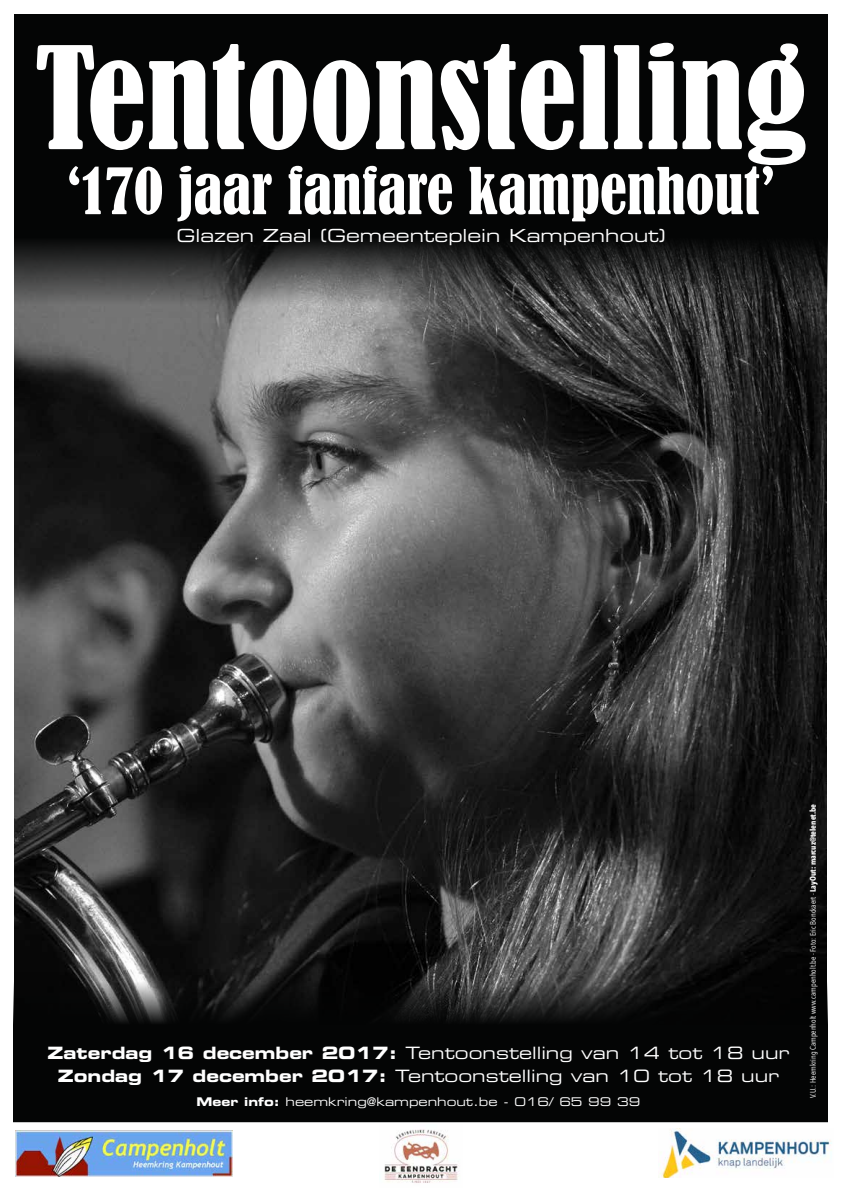
<style>
.page{position:relative;width:842px;height:1191px;background:#fff}
.page>*{position:absolute;margin:0;border:0;box-sizing:border-box;transform-origin:0 0}
.t1{font:condensed 132px "Bernard";color:#fff}
.t2{font:condensed 60px "Bernard";color:#fff}
.t3{font:18px "Eurostile Extended Two";color:#fff}
.t4{font:17px/22.8px "Eurostile Extended Two";color:#fff;text-align:center}
.t5{font:12px "Eurostile Extended Two";color:#fff}
.t6{font:8px "Avenir Next Condensed";color:#fff}
.s1{font-family:"Eurostile Bold Extended Two"}
.s2{font-weight:700}
</style>
<div class="page">
<img style="left:14px;top:317px;width:812px;height:655px">
<svg style="left:14px;top:14px;width:814px;height:303px;background:#121313"></svg>
<div style="left:13px;top:972px;width:815px;height:194px;background:#040505"></div>
<div style="left:13px;top:1122px;width:815px;height:56px;background:#fff"></div>
<img style="left:15px;top:1130px;width:217px;height:46px">
<img style="left:379px;top:1125px;width:83px;height:58px">
<img style="left:659px;top:1128px;width:173px;height:49px">
<h1 class="t1" style="left:34px;top:22px;width:775px">Tentoonstelling</h1>
<h2 class="t2" style="left:66px;top:156px;width:711px">‘170 jaar fanfare kampenhout’</h2>
<p class="t3" style="left:176px;top:223px;width:491px">Glazen Zaal (Gemeenteplein Kampenhout)</p>
<p class="t4" style="left:47px;top:1041px;width:743px"><span class="s1">Zaterdag 16 december 2017:</span> Tentoonstelling van 14 tot 18 uur<br><span class="s1">Zondag 17 december 2017:</span> Tentoonstelling van 10 tot 18 uur</p>
<p class="t5" style="left:196px;top:1093px;width:445px"><span class="s1">Meer info:</span> heemkring@kampenhout.be - 016/ 65 99 39</p>
<p class="t6" style="left:806px;top:1097px;width:295px;rotate:-90deg">V.U.: Heemkring Campenholt www.campenholt.be - Foto: Eric Bonckaert - <span class="s2">LayOut: marcuz@telenet.be</span></p>
</div>
